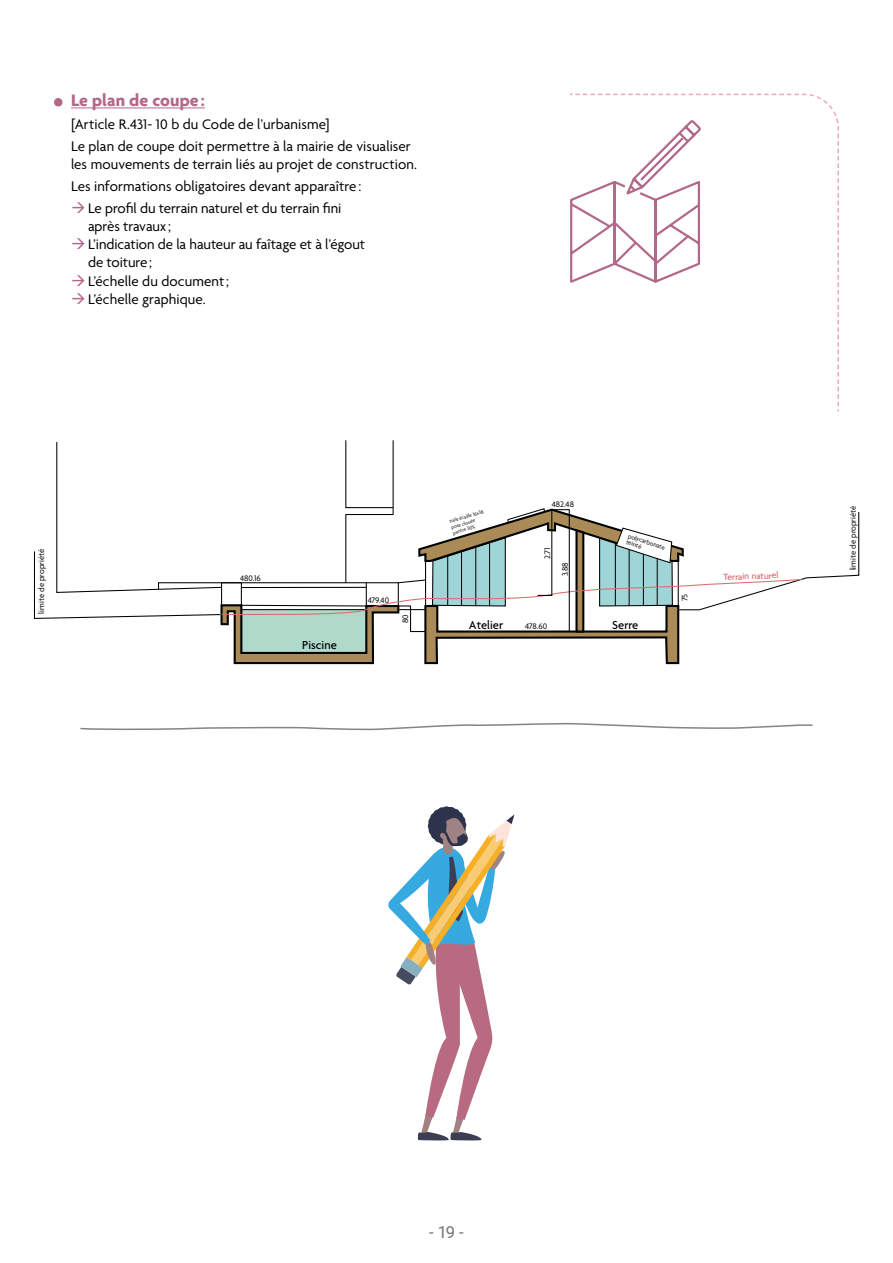
<style>
.page{position:relative;width:893px;height:1263px;background:#fff}
.page>*{position:absolute;margin:0;border:0;box-sizing:border-box;transform-origin:0 0}
.t1{font:700 18px "Agenda";letter-spacing:.005em;color:#b26989}
.t2{font:16.5px "Roboto";color:#727271}
.t3{font:15px/22.2px "Agenda";color:#000}
.t4{font:500 12.6px "Agenda";color:#000}
.t5{font:500 9.6px "Agenda";color:#d86c6c}
.t6{font:8.7px "Agenda";color:#000}
.t7{font:6.6px/6.3px "Agenda";color:#000}
.t8{font:5.1px/6.1px "Agenda";color:#000}
.s1{color:#b26989}
</style>
<div class="page">
<hr style="left:71px;top:108px;width:134px;height:1px;background:#b26989">
<div style="left:54px;top:98px;width:9px;height:8px;background:#b26989;border-radius:50%"></div>
<svg style="left:34px;top:440px;width:826px;height:225px"></svg>
<svg style="left:570px;top:93px;width:269px;height:319px"></svg>
<svg style="left:80px;top:723px;width:733px;height:7px"></svg>
<svg style="left:570px;top:118px;width:133px;height:167px"></svg>
<svg style="left:388px;top:806px;width:126px;height:335px"></svg>
<p class="t1" style="left:71px;top:91px;width:135px">Le plan de coupe :</p>
<p class="t3" style="left:71px;top:114px;width:341px">[Article R.431- 10 b du Code de l’urbanisme]<br>Le plan de coupe doit permettre à la mairie de visualiser</p>
<p class="t3" style="left:71px;top:154px;width:348px">les mouvements de terrain liés au projet de construction.<br>Les informations obligatoires devant apparaître :</p>
<p class="t3" style="left:88px;top:201px;width:255px;line-height:18px;text-indent:-17px"><span class="s1">→</span> Le profil du terrain naturel et du terrain fini après travaux;</p>
<p class="t3" style="left:88px;top:237px;width:279px;line-height:18px;text-indent:-17px"><span class="s1">→</span> L’indication de la hauteur au faîtage et à l’égout de toiture;</p>
<p class="t3" style="left:71px;top:270px;width:160px"><span class="s1">→</span>L’échelle du document;</p>
<p class="t3" style="left:71px;top:288px;width:136px"><span class="s1">→</span>L’échelle graphique.</p>
<p class="t6" style="left:37px;top:613px;width:66px;rotate:-90deg">limite de propriété</p>
<p class="t6" style="left:240px;top:574px;width:22px">480.16</p>
<p class="t4" style="left:302px;top:638px;width:36px">Piscine</p>
<p class="t6" style="left:368px;top:596px;width:23px">479.40</p>
<p class="t6" style="left:401px;top:623px;width:10px;rotate:-90deg">80</p>
<p class="t8" style="left:449px;top:518px;width:37px;rotate:-16deg">tuile écaille 16x38 pose clouée pentre 30%</p>
<p class="t6" style="left:552px;top:500px;width:24px">482.48</p>
<p class="t6" style="left:543px;top:559px;width:13px;rotate:-90deg">2.71</p>
<p class="t6" style="left:560px;top:576px;width:16px;rotate:-90deg">3.88</p>
<p class="t4" style="left:469px;top:618px;width:36px">Atelier</p>
<p class="t6" style="left:525px;top:622px;width:24px">478.60</p>
<p class="t7" style="left:629px;top:533px;width:40px;rotate:18deg">polycarbonate teinté</p>
<p class="t4" style="left:612px;top:618px;width:28px">Serre</p>
<p class="t6" style="left:680px;top:601px;width:9px;rotate:-90deg">75</p>
<p class="t5" style="left:723px;top:572px;width:57px;rotate:-2deg">Terrain naturel</p>
<p class="t6" style="left:848px;top:570px;width:66px;rotate:-90deg">limite de propriété</p>
<p class="t2" style="left:429px;top:1221px;width:36px">- 19 -</p>
</div>
